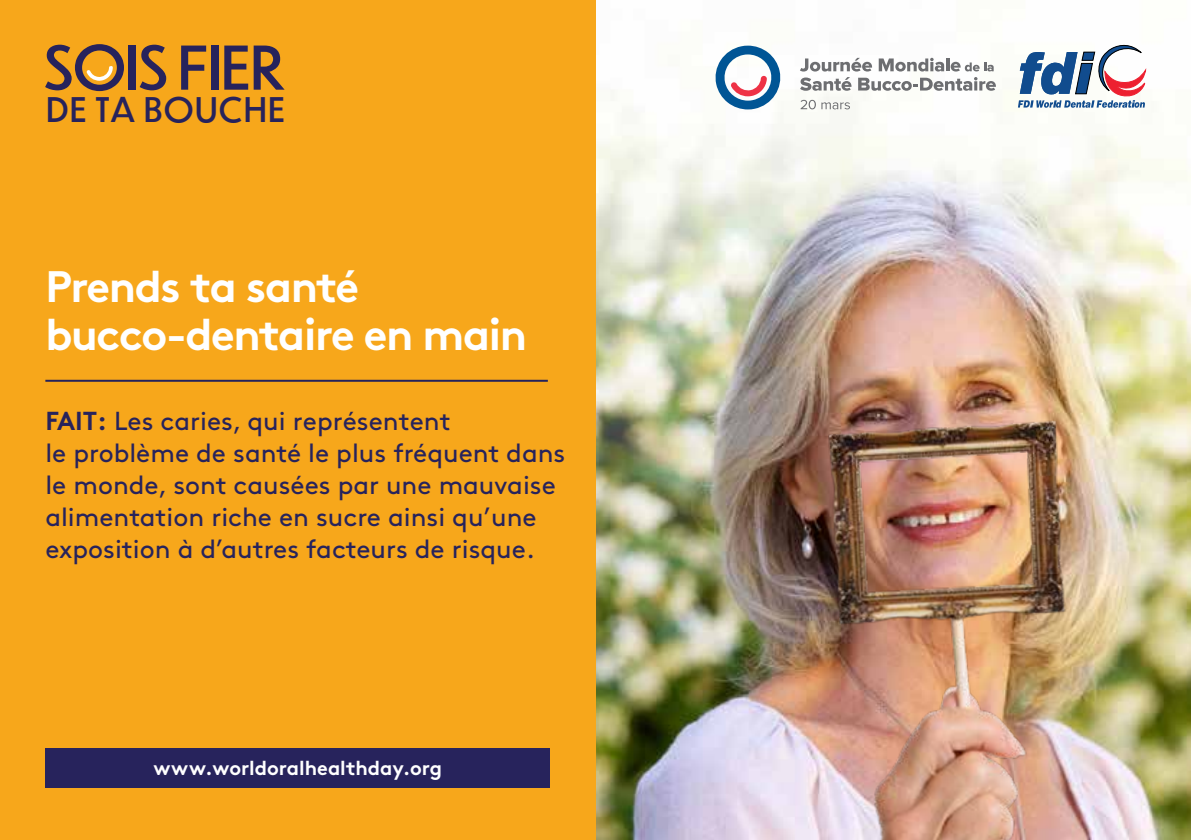
<style>
.page{position:relative;width:1191px;height:840px;background:#fff}
.page>*{position:absolute;margin:0;border:0;box-sizing:border-box;transform-origin:0 0}
.t1{font:59px "Dunbar Low";color:#27235c}
.t2{font:700 44px/48px "Brown";letter-spacing:-.03em;color:#fff}
.t3{font:33.2px "Dunbar Low";letter-spacing:.05em;color:#27235c}
.t4{font:26px/32px "Brown";color:#27235c}
.t5{font:700 20px "Brown";color:#fff}
.s1{font-weight:700}
</style>
<div class="page">
<img style="left:595px;top:0;width:596px;height:839px">
<img style="left:706px;top:267px;width:485px;height:572px">
<div style="left:0;top:0;width:595px;height:839px;background:#f7a71b"></div>
<hr style="left:45px;top:379px;width:503px;height:2px;background:#25235b">
<div style="left:45px;top:748px;width:505px;height:39px;background:#27235c"></div>
<svg style="left:1018px;top:43px;width:127px;height:65px"></svg>
<svg style="left:715px;top:46px;width:68px;height:63px"></svg>
<svg style="left:800px;top:58px;width:72px;height:13px"></svg>
<svg style="left:878px;top:58px;width:115px;height:13px"></svg>
<svg style="left:800px;top:77px;width:51px;height:14px"></svg>
<svg style="left:858px;top:77px;width:138px;height:14px"></svg>
<svg style="left:800px;top:100px;width:50px;height:9px"></svg>
<svg style="left:86px;top:66px;width:27px;height:15px"></svg>
<h1 class="t1" style="left:44px;top:25px;width:243px">SOIS FIER</h1>
<p class="t3" style="left:46px;top:85px;width:240px">DE TA BOUCHE</p>
<h2 class="t2" style="left:45px;top:257px;width:483px">Prends ta santé bucco-dentaire en main</h2>
<p class="t4" style="left:45px;top:402px;width:521px"><span class="s1">FAIT:</span> Les caries, qui représentent<br>le problème de santé le plus fréquent dans le monde, sont causées par une mauvaise alimentation riche en sucre ainsi qu’une exposition à d’autres facteurs de risque.</p>
<p class="t5" style="left:153px;top:751px;width:290px">www.worldoralhealthday.org</p>
</div>
